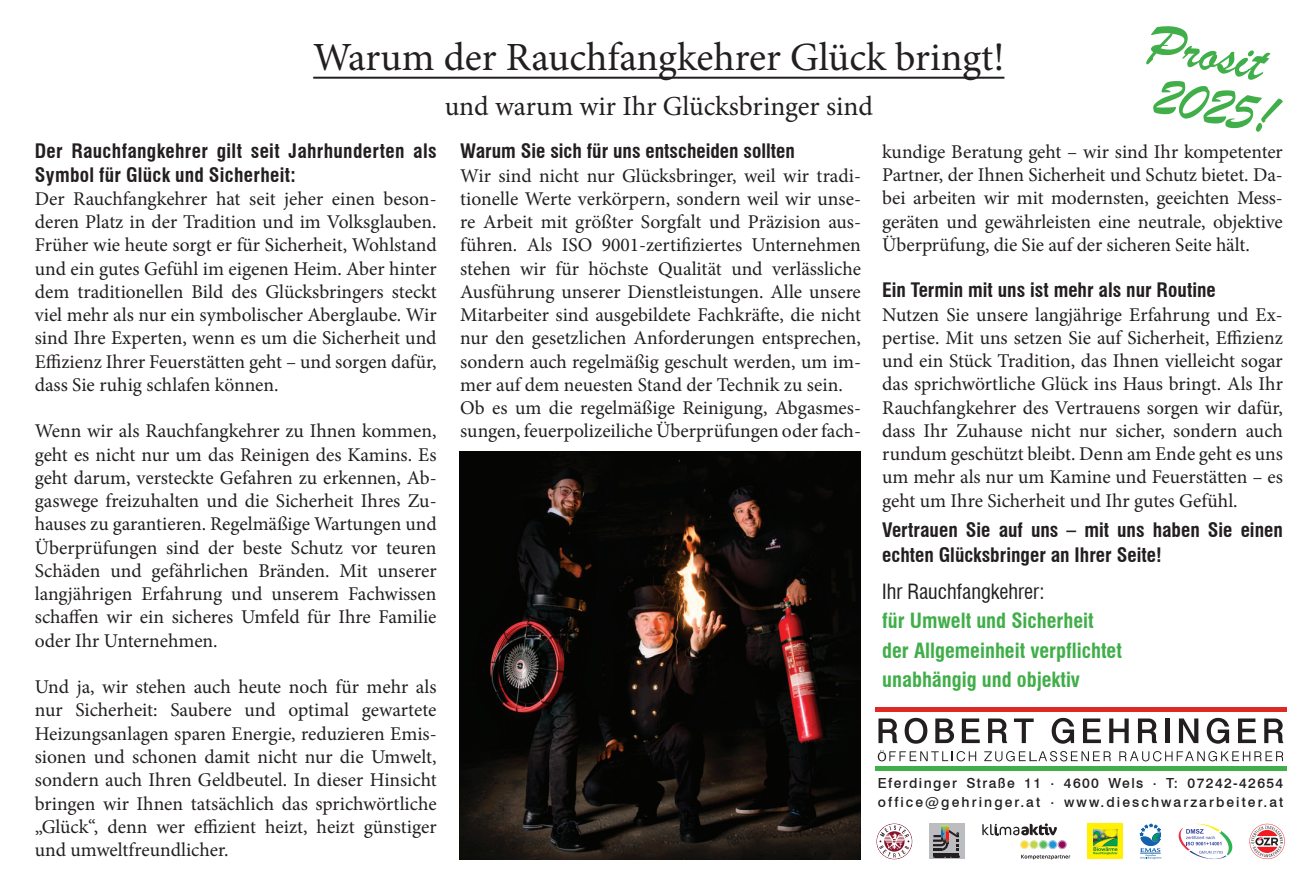
<style>
.page{position:relative;width:1312px;height:886px;background:#fff}
.page>*{position:absolute;margin:0;border:0;box-sizing:border-box;transform-origin:0 0}
.t1{font:40px "Minion Pro";color:#231f20}
.t2{font:27.5px "Minion Pro";color:#231f20}
.t3{font:700 condensed 20.5px/29.5px "Swiss 721 BT";color:#40ae49}
.t4{font:condensed 20.5px "Swiss 721 BT";color:#231f20}
.t5{font:19.5px/23.2px "Minion Pro";color:#231f20;text-align:justify}
.t6{font:700 condensed 19.5px/23.2px "Swiss 721 BT";color:#231f20}
.t7{font:500 13.75px/18.8px "Swiss 721 BT";letter-spacing:.15em;color:#231f20}
</style>
<div class="page">
<div style="left:874px;top:707px;width:411px;height:5px;background:#dd2a25"></div>
<hr style="left:874px;top:767px;width:411px;height:4px;background:#40ae49">
<svg style="left:878px;top:718px;width:19px;height:25px"></svg>
<svg style="left:904px;top:718px;width:23px;height:26px"></svg>
<svg style="left:935px;top:718px;width:18px;height:25px"></svg>
<svg style="left:961px;top:718px;width:18px;height:25px"></svg>
<svg style="left:988px;top:718px;width:19px;height:25px"></svg>
<svg style="left:1013px;top:718px;width:20px;height:25px"></svg>
<svg style="left:1051px;top:718px;width:22px;height:26px"></svg>
<svg style="left:1083px;top:718px;width:17px;height:25px"></svg>
<svg style="left:1109px;top:718px;width:19px;height:25px"></svg>
<svg style="left:1138px;top:718px;width:18px;height:25px"></svg>
<hr style="left:1165px;top:718px;width:4px;height:25px;background:#231f20">
<svg style="left:1178px;top:718px;width:20px;height:25px"></svg>
<svg style="left:1206px;top:718px;width:22px;height:26px"></svg>
<svg style="left:1238px;top:718px;width:17px;height:25px"></svg>
<svg style="left:1264px;top:718px;width:19px;height:25px"></svg>
<svg style="left:877px;top:750px;width:98px;height:11px"></svg>
<svg style="left:984px;top:751px;width:126px;height:10px"></svg>
<svg style="left:1119px;top:751px;width:163px;height:10px"></svg>
<svg style="left:1139px;top:823px;width:22px;height:36px"></svg>
<svg style="left:1057px;top:840px;width:9px;height:9px"></svg>
<div style="left:1058px;top:841px;width:7px;height:7px;background:#8f085b;border-radius:50%"></div>
<svg style="left:1029px;top:840px;width:9px;height:9px"></svg>
<div style="left:1030px;top:841px;width:6px;height:7px;background:#bcd64b;border-radius:50%"></div>
<svg style="left:1038px;top:840px;width:9px;height:9px"></svg>
<svg style="left:1039px;top:841px;width:7px;height:7px"></svg>
<svg style="left:1047px;top:840px;width:10px;height:9px"></svg>
<div style="left:1049px;top:841px;width:6px;height:7px;background:#1a96d4;border-radius:50%"></div>
<svg style="left:1019px;top:840px;width:9px;height:9px"></svg>
<svg style="left:1020px;top:841px;width:7px;height:7px"></svg>
<svg style="left:982px;top:823px;width:74px;height:12px"></svg>
<svg style="left:1021px;top:855px;width:49px;height:4px"></svg>
<svg style="left:1249px;top:824px;width:35px;height:35px"></svg>
<svg style="left:876px;top:823px;width:36px;height:36px"></svg>
<svg style="left:1087px;top:824px;width:35px;height:35px"></svg>
<svg style="left:1097px;top:829px;width:18px;height:1px"></svg>
<svg style="left:1093px;top:847px;width:24px;height:8px"></svg>
<svg style="left:1178px;top:823px;width:55px;height:37px"></svg>
<div style="left:929px;top:824px;width:36px;height:35px;background:#bcbdc0"></div>
<svg style="left:933px;top:830px;width:25px;height:28px"></svg>
<hr style="left:313px;top:77px;width:691px;height:2px;background:#231f20">
<img style="left:459px;top:451px;width:401px;height:408px">
<svg style="left:1146px;top:26px;width:136px;height:106px"></svg>
<h1 class="t1" style="left:313px;top:31px;width:692px">Warum der Rauchfangkehrer Glück bringt!</h1>
<h2 class="t2" style="left:444px;top:87px;width:429px">und warum wir Ihr Glücksbringer sind</h2>
<p class="t6" style="left:460px;top:140px;width:336px">Warum Sie sich für uns entscheiden sollten</p>
<p class="t5" style="left:460px;top:164px;width:402px;text-align:left">Wir sind nicht nur Glücksbringer, weil wir tradi&shy;tionelle Werte verkörpern, sondern weil wir unse&shy;re Arbeit mit größter Sorgfalt und Präzision aus&shy;führen. Als ISO 9001-zertifiziertes Unternehmen stehen wir für höchste Qualität und verlässliche Ausführung unserer Dienstleistungen. Alle unsere Mitarbeiter sind ausgebildete Fachkräfte, die nicht nur den gesetzlichen Anforderungen entsprechen, sondern auch regelmäßig geschult werden, um im&shy;mer auf dem neuesten Stand der Technik zu sein.<br>Ob es um die regelmäßige Reinigung, Abgasmes&shy;sungen, feuerpolizeiliche Überprüfungen oder fach-</p>
<p class="t6" style="left:35px;top:140px;width:403px">Der Rauchfangkehrer gilt seit Jahrhunderten als<br>Symbol für Glück und Sicherheit:</p>
<p class="t5" style="left:35px;top:187px;width:403px">Der Rauchfangkehrer hat seit jeher einen beson&shy;deren Platz in der Tradition und im Volksglauben.<br>Früher wie heute sorgt er für Sicherheit, Wohlstand und ein gutes Gefühl im eigenen Heim. Aber hinter dem traditionellen Bild des Glücksbringers steckt viel mehr als nur ein symbolischer Aberglaube. Wir sind Ihre Experten, wenn es um die Sicherheit und Effizienz Ihrer Feuerstätten geht – und sorgen dafür, dass Sie ruhig schlafen können.</p>
<p class="t5" style="left:35px;top:420px;width:403px">Wenn wir als Rauchfangkehrer zu Ihnen kommen, geht es nicht nur um das Reinigen des Kamins. Es geht darum, versteckte Gefahren zu erkennen, Ab&shy;gaswege freizuhalten und die Sicherheit Ihres Zu&shy;hauses zu garantieren. Regelmäßige Wartungen und Überprüfungen sind der beste Schutz vor teuren Schäden und gefährlichen Bränden. Mit unserer langjährigen Erfahrung und unserem Fachwissen schaffen wir ein sicheres Umfeld für Ihre Familie oder Ihr Unternehmen.</p>
<p class="t5" style="left:35px;top:675px;width:403px">Und ja, wir stehen auch heute noch für mehr als nur Sicherheit: Saubere und optimal gewartete Heizungsanlagen sparen Energie, reduzieren Emis&shy;sionen und schonen damit nicht nur die Umwelt, sondern auch Ihren Geldbeutel. In dieser Hinsicht bringen wir Ihnen tatsächlich das sprichwörtliche „Glück“, denn wer effizient heizt, heizt günstiger und umweltfreundlicher.</p>
<p class="t5" style="left:882px;top:140px;width:402px">kundige Beratung geht – wir sind Ihr kompetenter Partner, der Ihnen Sicherheit und Schutz bietet. Da&shy;bei arbeiten wir mit modernsten, geeichten Mess&shy;geräten und gewährleisten eine neutrale, objektive Überprüfung, die Sie auf der sicheren Seite hält.</p>
<p class="t6" style="left:882px;top:279px;width:335px">Ein Termin mit uns ist mehr als nur Routine</p>
<p class="t5" style="left:882px;top:303px;width:402px">Nutzen Sie unsere langjährige Erfahrung und Ex&shy;pertise. Mit uns setzen Sie auf Sicherheit, Effizienz und ein Stück Tradition, das Ihnen vielleicht sogar das sprichwörtliche Glück ins Haus bringt. Als Ihr Rauchfangkehrer des Vertrauens sorgen wir dafür, dass Ihr Zuhause nicht nur sicher, sondern auch rundum geschützt bleibt. Denn am Ende geht es uns um mehr als nur um Kamine und Feuerstätten – es geht um Ihre Sicherheit und Ihr gutes Gefühl.</p>
<p class="t6" style="left:882px;top:518px;width:402px;line-height:25px">Vertrauen Sie auf uns – mit uns haben Sie einen echten Glücksbringer an Ihrer Seite!</p>
<p class="t4" style="left:882px;top:579px;width:164px">Ihr Rauchfangkehrer:</p>
<p class="t3" style="left:882px;top:606px;width:241px">für Umwelt und Sicherheit der Allgemeinheit verpflichtet unabhängig und objektiv</p>
<p class="t7" style="left:877px;top:774px;width:407px">Eferdinger Straße 11 . 4600 Wels . T: 07242-42654 office@gehringer.at . www.dieschwarzarbeiter.at</p>
</div>
